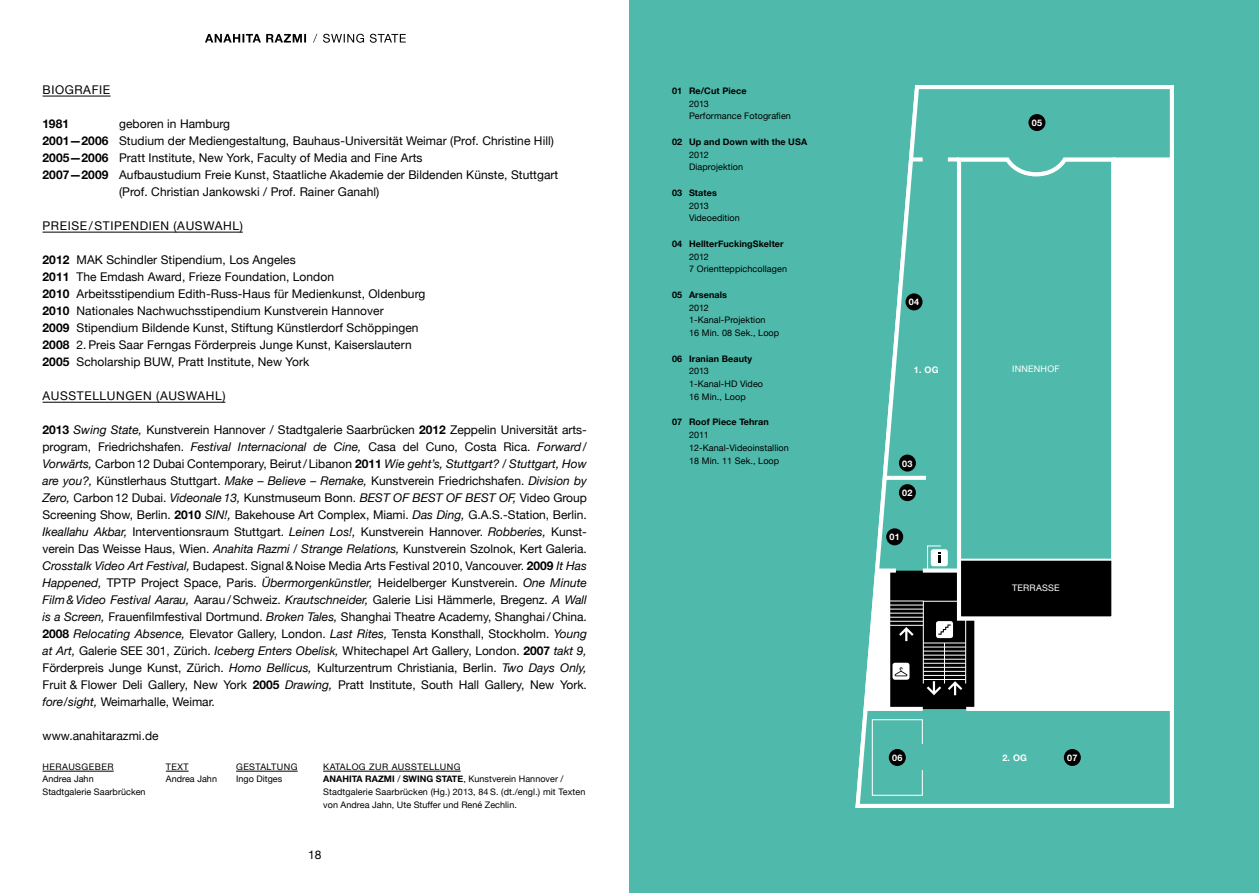
<style>
.page{position:relative;width:1259px;height:893px;background:#fff}
.page>*{position:absolute;margin:0;border:0;box-sizing:border-box;transform-origin:0 0}
.t1{font:12px/17px "Helvetica Neue";letter-spacing:.005em;color:#000}
.t2{font:12px "Helvetica Neue";letter-spacing:.05em;color:#000}
.t3{font:700 12px "Helvetica Neue";color:#000}
.t4{font:9px/12.8px "Helvetica Neue";letter-spacing:.01em;color:#000}
.t5{font:700 9px "Helvetica Neue";letter-spacing:.01em;color:#000}
.t6{font:700 9px "Helvetica Neue";letter-spacing:.025em;color:#fff}
.t7{font:9px "Helvetica Neue";letter-spacing:.025em;color:#fff}
.s1{font-weight:700}
.s2{font-style:italic}
</style>
<div class="page">
<svg style="left:205px;top:34px;width:101px;height:9px"></svg>
<svg style="left:323px;top:34px;width:83px;height:9px"></svg>
<svg style="left:313px;top:34px;width:4px;height:9px"></svg>
<div style="left:629px;top:0;width:630px;height:893px;background:#4fbaab"></div>
<svg style="left:855px;top:85px;width:319px;height:723px"></svg>
<div style="left:948px;top:157px;width:11px;height:5px;background:#fff"></div>
<div style="left:911px;top:157px;width:11px;height:5px;background:#fff"></div>
<div style="left:1112px;top:157px;width:60px;height:5px;background:#fff"></div>
<svg style="left:885px;top:476px;width:41px;height:4px"></svg>
<hr style="left:966px;top:707px;width:206px;height:4px;background:#fff">
<svg style="left:857px;top:545px;width:314px;height:261px"></svg>
<hr style="left:866px;top:707px;width:57px;height:4px;background:#fff">
<div style="left:1063px;top:749px;width:17px;height:17px;background:#000;border-radius:50%"></div>
<div style="left:886px;top:528px;width:17px;height:17px;background:#000;border-radius:50%"></div>
<div style="left:899px;top:484px;width:17px;height:17px;background:#000;border-radius:50%"></div>
<div style="left:899px;top:455px;width:17px;height:17px;background:#000;border-radius:50%"></div>
<div style="left:905px;top:293px;width:17px;height:17px;background:#000;border-radius:50%"></div>
<div style="left:1028px;top:114px;width:17px;height:17px;background:#000;border-radius:50%"></div>
<div style="left:872px;top:719px;width:51px;height:77px;border:1px solid #fff"></div>
<div style="left:889px;top:749px;width:17px;height:17px;background:#000;border-radius:50%"></div>
<div style="left:910px;top:745px;width:26px;height:25px;background:#4fbaab"></div>
<hr style="left:43px;top:96px;width:68px;height:1px;background:#000">
<hr style="left:43px;top:232px;width:200px;height:1px;background:#000">
<hr style="left:43px;top:402px;width:182px;height:1px;background:#000">
<hr style="left:43px;top:771px;width:71px;height:1px;background:#000">
<svg style="left:166px;top:771px;width:23px;height:1px"></svg>
<hr style="left:236px;top:771px;width:62px;height:1px;background:#000">
<hr style="left:323px;top:771px;width:138px;height:1px;background:#000">
<p class="t2" style="left:43px;top:81px;width:69px">BIOGRAFIE</p>
<p class="t3" style="left:43px;top:114px;width:28px">1981</p>
<p class="t1" style="left:119px;top:116px;width:112px">geboren in Hamburg</p>
<p class="t1" style="left:43px;top:133px;width:513px"><span class="s1">2001—2006</span> Studium der Mediengestaltung, Bauhaus-Universität Weimar (Prof. Christine Hill)</p>
<p class="t1" style="left:43px;top:150px;width:381px"><span class="s1">2005—2006</span> Pratt Institute, New York, Faculty of Media and Fine Arts</p>
<p class="t1" style="left:43px;top:167px;width:517px"><span class="s1">2007—2009</span> Aufbaustudium Freie Kunst, Staatliche Akademie der Bildenden Künste, Stuttgart</p>
<p class="t1" style="left:119px;top:184px;width:262px">(Prof. Christian Jankowski / Prof. Rainer Ganahl)</p>
<p class="t2" style="left:43px;top:217px;width:202px">PREISE / STIPENDIEN (AUSWAHL)</p>
<p class="t1" style="left:43px;top:252px;width:384px"><span class="s1">2012</span> MAK Schindler Stipendium, Los Angeles<br><span class="s1">2011</span> The Emdash Award, Frieze Foundation, London<br><span class="s1">2010</span> Arbeitsstipendium Edith-Russ-Haus für Medienkunst, Oldenburg <span class="s1">2010</span> Nationales Nachwuchsstipendium Kunstverein Hannover<br><span class="s1">2009</span> Stipendium Bildende Kunst, Stiftung Künstlerdorf Schöppingen <span class="s1">2008</span> 2. Preis Saar Ferngas Förderpreis Junge Kunst, Kaiserslautern <span class="s1">2005</span> Scholarship BUW, Pratt Institute, New York</p>
<p class="t2" style="left:43px;top:387px;width:184px">AUSSTELLUNGEN (AUSWAHL)</p>
<p class="t1" style="left:43px;top:422px;width:546px;text-align:justify"><span class="s1">2013</span> <span class="s2">Swing State,</span> Kunstverein Hannover / Stadtgalerie Saarbrücken <span class="s1">2012</span> Zeppelin Universität arts&shy;program, Friedrichshafen. <span class="s2">Festival Internacional de Cine,</span> Casa del Cuno, Costa Rica. <span class="s2">Forward / Vorwärts,</span> Carbon 12 Dubai Contemporary, Beirut / Libanon <span class="s1">2011</span> <span class="s2">Wie geht’s, Stuttgart? / Stuttgart, How are you?,</span> Künstlerhaus Stuttgart. <span class="s2">Make – Believe – Remake,</span> Kunstverein Friedrichshafen. <span class="s2">Division by Zero,</span> Carbon 12 Dubai. <span class="s2">Videonale 13,</span> Kunstmuseum Bonn. <span class="s2">BEST OF BEST OF BEST OF,</span> Video Group Screening Show, Berlin. <span class="s1">2010</span> <span class="s2">SIN!,</span> Bakehouse Art Complex, Miami. <span class="s2">Das Ding,</span> G.A.S.-Station, Berlin.<br><span class="s2">Ikeallahu Akbar,</span> Interventionsraum Stuttgart. <span class="s2">Leinen Los!,</span> Kunstverein Hannover. <span class="s2">Robberies,</span> Kunst&shy;verein Das Weisse Haus, Wien. <span class="s2">Anahita Razmi / Strange Relations,</span> Kunstverein Szolnok, Kert Galeria.<br><span class="s2">Crosstalk Video Art Festival,</span> Budapest. Signal &amp; Noise Media Arts Festival 2010, Vancouver. <span class="s1">2009</span> <span class="s2">It Has Happened,</span> TPTP Project Space, Paris. <span class="s2">Übermorgenkünstler,</span> Heidelberger Kunstverein. <span class="s2">One Minute Film &amp; Video Festival Aarau,</span> Aarau / Schweiz. <span class="s2">Krautschneider,</span> Galerie Lisi Hämmerle, Bregenz. <span class="s2">A Wall is a Screen,</span> Frauenfilmfestival Dortmund. <span class="s2">Broken Tales,</span> Shanghai Theatre Academy, Shanghai / China.<br><span class="s1">2008</span> <span class="s2">Relocating Absence,</span> Elevator Gallery, London. <span class="s2">Last Rites,</span> Tensta Konsthall, Stockholm. <span class="s2">Young at Art,</span> Galerie SEE 301, Zürich. <span class="s2">Iceberg Enters Obelisk,</span> Whitechapel Art Gallery, London. <span class="s1">2007</span> <span class="s2">takt 9, </span>Förderpreis Junge Kunst, Zürich. <span class="s2">Homo Bellicus,</span> Kulturzentrum Christiania, Berlin. <span class="s2">Two Days Only, </span>Fruit &amp; Flower Deli Gallery, New York <span class="s1">2005</span> <span class="s2">Drawing,</span> Pratt Institute, South Hall Gallery, New York. <span class="s2">fore / sight,</span> Weimarhalle, Weimar.</p>
<p class="t1" style="left:43px;top:728px;width:118px">www.anahitarazmi.de</p>
<p class="t4" style="left:43px;top:761px;width:105px">HERAUSGEBER<br>Andrea Jahn<br>Stadtgalerie Saarbrücken</p>
<p class="t4" style="left:166px;top:761px;width:53px">TEXT<br>Andrea Jahn</p>
<p class="t4" style="left:236px;top:761px;width:63px">GESTALTUNG<br>Ingo Ditges</p>
<p class="t4" style="left:323px;top:761px;width:264px">KATALOG ZUR AUSSTELLUNG<br><span class="s1">ANAHITA RAZMI</span> / <span class="s1">SWING STATE</span>, Kunstverein Hannover / Stadtgalerie Saarbrücken (Hg.) 2013, 84 S. (dt./engl.) mit Texten von Andrea Jahn, Ute Stuffer und René Zechlin.</p>
<p class="t1" style="left:308px;top:847px;width:15px">18</p>
<p class="t5" style="left:672px;top:84px;width:76px">01 Re/Cut Piece</p>
<p class="t4" style="left:689px;top:98px;width:103px">2013<br>Performance Fotografien</p>
<p class="t5" style="left:672px;top:135px;width:137px">02 Up and Down with the USA</p>
<p class="t4" style="left:689px;top:149px;width:56px">2012<br>Diaprojektion</p>
<p class="t5" style="left:672px;top:186px;width:46px">03 States</p>
<p class="t4" style="left:689px;top:200px;width:52px">2013<br>Videoedition</p>
<p class="t5" style="left:672px;top:237px;width:113px">04 HellterFuckingSkelter</p>
<p class="t4" style="left:689px;top:251px;width:100px">2012<br>7 Orientteppichcollagen</p>
<p class="t5" style="left:672px;top:288px;width:56px">05 Arsenals</p>
<p class="t4" style="left:689px;top:302px;width:92px">2012<br>1-Kanal-Projektion<br>16 Min. 08 Sek., Loop</p>
<p class="t5" style="left:672px;top:351px;width:82px">06 Iranian Beauty</p>
<p class="t4" style="left:689px;top:365px;width:76px">2013<br>1-Kanal-HD Video<br>16 Min., Loop</p>
<p class="t5" style="left:672px;top:415px;width:98px">07 Roof Piece Tehran</p>
<p class="t4" style="left:689px;top:429px;width:101px">2011<br>12-Kanal-Videoinstallion<br>18 Min. 11 Sek., Loop</p>
<p class="t6" style="left:1032px;top:116px;width:12px">05</p>
<p class="t6" style="left:909px;top:295px;width:12px">04</p>
<p class="t6" style="left:914px;top:362px;width:26px">1. OG</p>
<p class="t6" style="left:902px;top:456px;width:12px">03</p>
<p class="t6" style="left:902px;top:486px;width:12px">02</p>
<p class="t6" style="left:889px;top:530px;width:12px">01</p>
<p class="t7" style="left:1012px;top:363px;width:49px">INNENHOF</p>
<p class="t7" style="left:1012px;top:582px;width:49px">TERRASSE</p>
<p class="t6" style="left:892px;top:751px;width:12px">06</p>
<p class="t6" style="left:1002px;top:751px;width:26px">2. OG</p>
<p class="t6" style="left:1067px;top:751px;width:12px">07</p>
</div>
